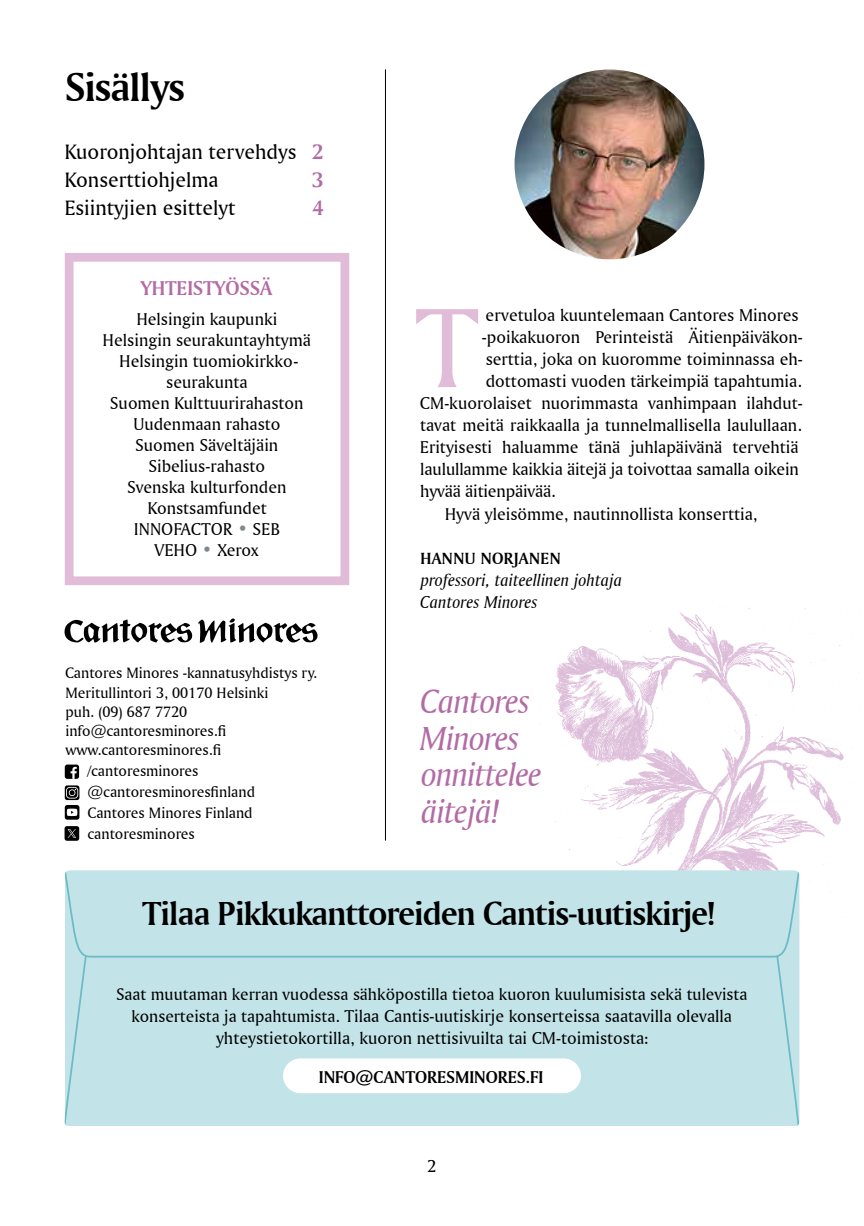
<style>
.page{position:relative;width:864px;height:1226px;background:#fff}
.page>*{position:absolute;margin:0;border:0;box-sizing:border-box;transform-origin:0 0}
.t1{font:119px "Amerigo BT Roman A";color:#e1bcd8}
.t2{font:42px "Amerigo BT Bold A";letter-spacing:-.025em;color:#000}
.t3{font:35px "Amerigo BT Bold A";letter-spacing:-.025em;color:#000}
.t4{font:35px/36.8px "Amerigo BT Italic A";letter-spacing:-.025em;color:#b36ba5}
.t5{font:21.88px/28px "Amerigo BT Roman A";color:#000}
.t6{font:21.88px "Amerigo BT Bold A";color:#b36ba5}
.t7{font:21px "Amerigo BT Bold A";color:#b36ba5}
.t8{font:17.85px/21px "Amerigo BT Roman A";color:#000;text-align:center}
.t9{font:17.85px/22.1px "Amerigo BT Italic A";color:#000}
.t10{font:17.85px "Amerigo BT Bold A";color:#000}
.t11{font:17.5px "Amerigo BT Roman A";color:#000}
.t12{font:16.97px "Amerigo BT Bold A";letter-spacing:.025em;color:#000}
.t13{font:15.75px/19.2px "Amerigo BT Roman A";color:#000}
.s1{font-family:"Amerigo BT Bold A";color:#b36ba5}
.s2{color:#7d898e}
.s3{font-size:17.5px}
</style>
<div class="page">
<img style="left:529px;top:608px;width:328px;height:318px">
<hr style="left:385px;top:70px;width:1px;height:770px;background:#000">
<div style="left:65px;top:253px;width:284px;height:332px;border:9px solid #e1bcd8"></div>
<img style="left:514px;top:69px;width:190px;height:190px;border-radius:95px">
<svg style="left:64px;top:618px;width:253px;height:24px"></svg>
<div style="left:64px;top:826px;width:15px;height:14px;background:#000;border-radius:3px"></div>
<div style="left:65px;top:764px;width:14px;height:14px;background:#000;border-radius:2px"></div>
<svg style="left:70px;top:766px;width:7px;height:12px"></svg>
<svg style="left:65px;top:785px;width:14px;height:15px"></svg>
<svg style="left:66px;top:786px;width:12px;height:12px"></svg>
<svg style="left:65px;top:805px;width:14px;height:14px"></svg>
<svg style="left:67px;top:808px;width:10px;height:8px"></svg>
<svg style="left:68px;top:829px;width:8px;height:8px"></svg>
<div style="left:106px;top:958px;width:650px;height:168px;background:#c2e4e8"></div>
<div style="left:283px;top:1058px;width:297px;height:35px;background:#fff;border-radius:17px"></div>
<svg style="left:64px;top:958px;width:42px;height:168px;background:#bfe2e7"></svg>
<div style="left:756px;top:958px;width:43px;height:168px;background:#c2e4e8"></div>
<div style="left:64px;top:870px;width:735px;height:88px;background:#c2e4e8"></div>
<h2 class="t2" style="left:65px;top:62px;width:121px">Sisällys</h2>
<p class="t5" style="left:64px;top:137px;width:260px">Kuoronjohtajan tervehdys <span class="s1">2<br></span>Konserttiohjelma</p>
<p class="t6" style="left:312px;top:166px;width:13px">3</p>
<p class="t5" style="left:64px;top:193px;width:172px">Esiintyjien esittelyt</p>
<p class="t6" style="left:312px;top:194px;width:13px">4</p>
<p class="t7" style="left:141px;top:275px;width:133px">YHTEISTYÖSSÄ</p>
<p class="t8" style="left:103px;top:308px;width:210px">Helsingin kaupunki<br>Helsingin seurakuntayhtymä<br>Helsingin tuomiokirkko&shy;seurakunta<br>Suomen Kulttuurirahaston<br>Uudenmaan rahasto<br>Suomen Säveltäjäin<br>Sibelius-rahasto<br>Svenska kulturfonden<br>Konstsamfundet<br>INNOFACTOR <span class="s2">•</span> SEB<br>VEHO <span class="s2">•</span> Xerox</p>
<h1 class="t1" style="left:414px;top:275px;width:65px">T</h1>
<p class="t8" style="left:485px;top:304px;width:314px">ervetuloa kuuntelemaan Cantores Minores</p>
<p class="t8" style="left:481px;top:326px;width:322px">-poikakuoron Perinteistä Äitienpäiväkon-</p>
<p class="t8" style="left:485px;top:348px;width:318px">serttia, joka on kuoromme toiminnassa eh-</p>
<p class="t8" style="left:485px;top:370px;width:317px">dottomasti vuoden tärkeimpiä tapahtumia.</p>
<p class="t8" style="left:420px;top:392px;width:384px">CM-kuorolaiset nuorimmasta vanhimpaan ilahdut-</p>
<p class="t8" style="left:420px;top:414px;width:383px">tavat meitä raikkaalla ja tunnelmallisella laulullaan.</p>
<p class="t8" style="left:420px;top:436px;width:380px">Erityisesti haluamme tänä juhlapäivänä tervehtiä</p>
<p class="t8" style="left:420px;top:458px;width:380px">laulullamme kaikkia äitejä ja toivottaa samalla oikein</p>
<p class="t8" style="left:420px;top:480px;width:137px">hyvää äitienpäivää.</p>
<p class="t8" style="left:444px;top:502px;width:314px">Hyvä yleisömme, nautinnollista konserttia,</p>
<p class="t12" style="left:420px;top:547px;width:142px">HANNU NORJANEN</p>
<p class="t9" style="left:420px;top:568px;width:203px">professori, taiteellinen johtaja<br>Cantores Minores</p>
<p class="t13" style="left:65px;top:663px;width:253px">Cantores Minores -kannatusyhdistys ry.<br>Meritullintori 3, 00170 Helsinki<br>puh. (09) 687 7720 info@cantoresminores.fi www.cantoresminores.fi</p>
<p class="t13" style="left:87px;top:760px;width:169px;line-height:21px">/cantoresminores @cantoresminoresfinland<br>Cantores Minores Finland cantoresminores</p>
<h3 class="t4" style="left:420px;top:682px;width:123px">Cantores<br>Minores onnittelee äitejä!</h3>
<h3 class="t3" style="left:142px;top:891px;width:574px">Tilaa Pikkukanttoreiden Cantis-uutiskirje!</h3>
<p class="t11" style="left:116px;top:983px;width:632px">Saat muutaman kerran vuodessa sähköpostilla tietoa kuoron kuulumisista sekä tulevista</p>
<p class="t8" style="left:131px;top:1004px;width:602px;line-height:22.1px"><span class="s3">konserteista ja tapahtumista.</span> Tilaa Cantis-uutiskirje konserteissa saatavilla olevalla yhteystietokortilla, kuoron nettisivuilta tai CM-toimistosta:</p>
<p class="t10" style="left:318px;top:1065px;width:226px">INFO@CANTORESMINORES.FI</p>
<p class="t8" style="left:427px;top:1154px;width:11px">2</p>
</div>
